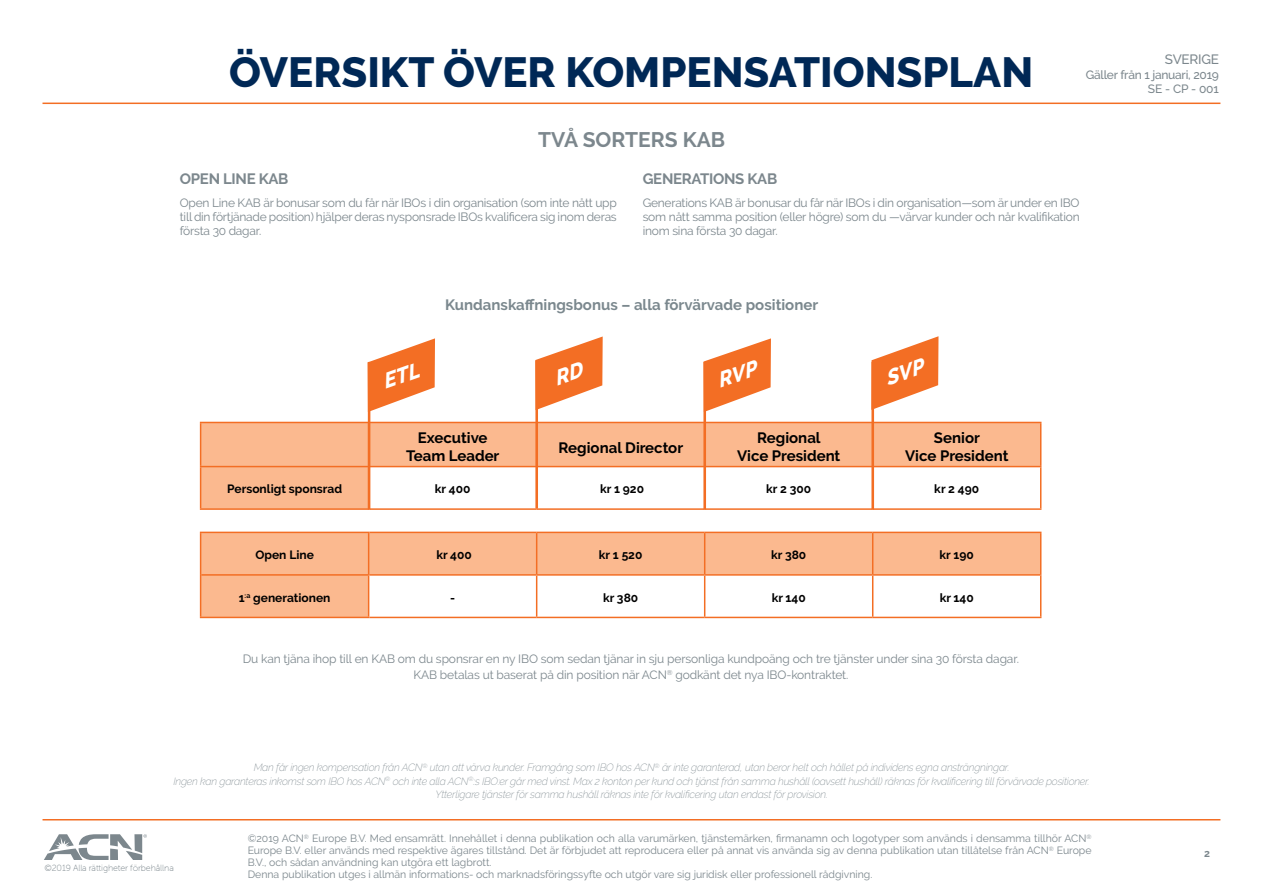
<style>
.page{position:relative;width:1263px;height:893px;background:#fff}
.page>*{position:absolute;margin:0;border:0;box-sizing:border-box;transform-origin:0 0}
.t1{font:800 42px "Raleway";color:#002856}
.t2{font:700 21px "Raleway";color:#7c878d}
.t3{font:700 15px/18px "Raleway";color:#000;text-align:center}
.t4{font:700 15px "Raleway";color:#7b888e}
.t5{font:700 15px "Raleway";letter-spacing:-.02em;color:#7c878d}
.t6{font:500 13.5px "Raleway";letter-spacing:-.02em;color:#7c878d}
.t7{font:12px/14.4px "Raleway";letter-spacing:-.01em;color:#7c878d;text-align:justify}
.t8{font:700 12px "Raleway";color:#000}
.t9{font:500 12px/14.2px "Raleway";letter-spacing:-.02em;color:#7c878d;text-align:right}
.t10{font:10.5px/12px "Raleway";color:#7c878d}
.t11{font:italic 200 10.5px/13.5px "Raleway";letter-spacing:-.02em;color:#7c878d;text-align:center}
.t12{font:700 10.5px "Raleway";color:#7c878d}
.t13{font:9px "Museo Sans Rounded 100";letter-spacing:-.01em;color:#7c878d}
</style>
<div class="page">
<hr style="left:43px;top:103px;width:1177px;height:1px;background:#f36e24">
<hr style="left:43px;top:819px;width:1177px;height:1px;background:#f36e24">
<svg style="left:44px;top:834px;width:103px;height:25px"></svg>
<div style="left:201px;top:423px;width:839px;height:85px;background:#fbb98f"></div>
<svg style="left:370px;top:467px;width:670px;height:41px"></svg>
<svg style="left:201px;top:531px;width:840px;height:86px;fill:#fbb98f"></svg>
<hr style="left:200px;top:467px;width:1px;height:41px;background:#f36e24">
<hr style="left:1040px;top:467px;width:1px;height:41px;background:#f36e24">
<hr style="left:200px;top:533px;width:1px;height:42px;background:#f36e24">
<hr style="left:536px;top:533px;width:1px;height:41px;background:#f36e24">
<hr style="left:704px;top:533px;width:1px;height:41px;background:#f36e24">
<hr style="left:872px;top:533px;width:1px;height:41px;background:#f36e24">
<hr style="left:1040px;top:533px;width:1px;height:41px;background:#f36e24">
<hr style="left:200px;top:575px;width:1px;height:42px;background:#f36e24">
<hr style="left:369px;top:574px;width:168px;height:2px;background:#f36e24">
<hr style="left:537px;top:574px;width:168px;height:2px;background:#f36e24">
<hr style="left:536px;top:576px;width:1px;height:41px;background:#f36e24">
<hr style="left:705px;top:574px;width:168px;height:2px;background:#f36e24">
<hr style="left:704px;top:576px;width:1px;height:41px;background:#f36e24">
<hr style="left:873px;top:574px;width:168px;height:2px;background:#f36e24">
<hr style="left:872px;top:576px;width:1px;height:41px;background:#f36e24">
<hr style="left:1040px;top:576px;width:1px;height:41px;background:#f36e24">
<hr style="left:369px;top:617px;width:168px;height:1px;background:#f36e24">
<hr style="left:537px;top:617px;width:168px;height:1px;background:#f36e24">
<hr style="left:705px;top:617px;width:168px;height:1px;background:#f36e24">
<hr style="left:873px;top:617px;width:168px;height:1px;background:#f36e24">
<hr style="left:368px;top:533px;width:1px;height:41px;background:#f36e24">
<hr style="left:201px;top:574px;width:168px;height:2px;background:#f36e24">
<hr style="left:368px;top:576px;width:1px;height:41px;background:#f36e24">
<hr style="left:200px;top:617px;width:169px;height:1px;background:#f36e24">
<hr style="left:200px;top:508px;width:169px;height:2px;background:#f36e24">
<hr style="left:200px;top:532px;width:169px;height:1px;background:#f36e24">
<hr style="left:369px;top:508px;width:168px;height:2px;background:#f36e24">
<hr style="left:537px;top:508px;width:168px;height:2px;background:#f36e24">
<hr style="left:705px;top:508px;width:168px;height:2px;background:#f36e24">
<hr style="left:873px;top:508px;width:168px;height:2px;background:#f36e24">
<hr style="left:369px;top:532px;width:168px;height:1px;background:#f36e24">
<hr style="left:537px;top:532px;width:168px;height:1px;background:#f36e24">
<hr style="left:705px;top:532px;width:168px;height:1px;background:#f36e24">
<hr style="left:873px;top:532px;width:168px;height:1px;background:#f36e24">
<hr style="left:873px;top:422px;width:168px;height:1px;background:#f36e24">
<hr style="left:1040px;top:423px;width:1px;height:43px;background:#f36e24">
<hr style="left:873px;top:466px;width:168px;height:1px;background:#f36e24">
<hr style="left:200px;top:422px;width:169px;height:1px;background:#f36e24">
<hr style="left:200px;top:423px;width:1px;height:43px;background:#f36e24">
<hr style="left:200px;top:466px;width:169px;height:1px;background:#f36e24">
<hr style="left:369px;top:422px;width:168px;height:1px;background:#f36e24">
<hr style="left:537px;top:422px;width:168px;height:1px;background:#f36e24">
<hr style="left:705px;top:422px;width:168px;height:1px;background:#f36e24">
<hr style="left:369px;top:466px;width:168px;height:1px;background:#f36e24">
<hr style="left:537px;top:466px;width:168px;height:1px;background:#f36e24">
<hr style="left:705px;top:466px;width:168px;height:1px;background:#f36e24">
<hr style="left:368px;top:362px;width:2px;height:147px;background:#f36e24">
<hr style="left:535px;top:361px;width:3px;height:147px;background:#f36e24">
<hr style="left:703px;top:362px;width:3px;height:147px;background:#f36e24">
<hr style="left:871px;top:362px;width:3px;height:147px;background:#f36e24">
<svg style="left:367px;top:338px;width:68px;height:76px"></svg>
<svg style="left:535px;top:336px;width:68px;height:76px"></svg>
<svg style="left:703px;top:338px;width:68px;height:76px"></svg>
<svg style="left:871px;top:336px;width:68px;height:76px"></svg>
<h1 class="t1" style="left:229px;top:48px;width:806px">ÖVERSIKT ÖVER KOMPENSATIONSPLAN</h1>
<h2 class="t2" style="left:538px;top:127px;width:188px">TVÅ SORTERS KAB</h2>
<p class="t6" style="left:1165px;top:52px;width:55px">SVERIGE</p>
<p class="t9" style="left:1086px;top:67px;width:135px">Gäller från 1 januari, 2019<br>SE - CP - 001</p>
<p class="t5" style="left:180px;top:170px;width:110px">OPEN LINE KAB</p>
<p class="t7" style="left:180px;top:195px;width:438px">Open Line KAB är bonusar som du får när IBOs i din organisation (som inte nått upp till din förtjänade position) hjälper deras nysponsrade IBOs kvalificera sig inom deras första 30 dagar.</p>
<p class="t5" style="left:643px;top:170px;width:136px">GENERATIONS KAB</p>
<p class="t7" style="left:643px;top:195px;width:438px">Generations KAB är bonusar du får när IBOs i din organisation—som är under en IBO som nått samma position (eller högre) som du —värvar kunder och når kvalifikation inom sina första 30 dagar.</p>
<p class="t4" style="left:445px;top:296px;width:375px">Kundanskaffningsbonus – alla förvärvade positioner</p>
<p class="t3" style="left:406px;top:428px;width:95px">Executive<br>Team Leader</p>
<p class="t3" style="left:558px;top:439px;width:126px">Regional Director</p>
<p class="t3" style="left:737px;top:428px;width:105px">Regional<br>Vice President</p>
<p class="t3" style="left:905px;top:428px;width:105px">Senior<br>Vice President</p>
<p class="t8" style="left:227px;top:482px;width:116px">Personligt sponsrad</p>
<p class="t8" style="left:435px;top:482px;width:37px">kr 400</p>
<p class="t8" style="left:600px;top:482px;width:45px">kr 1 920</p>
<p class="t8" style="left:766px;top:482px;width:47px">kr 2 300</p>
<p class="t8" style="left:934px;top:482px;width:46px">kr 2 490</p>
<p class="t8" style="left:255px;top:548px;width:60px">Open Line</p>
<p class="t8" style="left:436px;top:548px;width:37px">kr 400</p>
<p class="t8" style="left:599px;top:548px;width:45px">kr 1 520</p>
<p class="t8" style="left:771px;top:548px;width:37px">kr 380</p>
<p class="t8" style="left:939px;top:548px;width:36px">kr 190</p>
<p class="t8" style="left:239px;top:591px;width:93px">1<sup>:a</sup> generationen</p>
<p class="t8" style="left:450px;top:591px;width:7px">-</p>
<p class="t8" style="left:603px;top:591px;width:37px">kr 380</p>
<p class="t8" style="left:772px;top:591px;width:36px">kr 140</p>
<p class="t8" style="left:940px;top:591px;width:36px">kr 140</p>
<p class="t7" style="left:243px;top:650px;width:778px;line-height:16.5px;text-align:center">Du kan tjäna ihop till en KAB om du sponsrar en ny IBO som sedan tjänar in sju personliga kundpoäng och tre tjänster under sina 30 första dagar.<br>KAB betalas ut baserat på din position när ACN<sup>®</sup> godkänt det nya IBO-kontraktet.</p>
<p class="t11" style="left:173px;top:761px;width:918px">Man får ingen kompensation från ACN<sup>®</sup> utan att värva kunder. Framgång som IBO hos ACN<sup>®</sup> är inte garanterad, utan beror helt och hållet på individens egna ansträngningar.<br>Ingen kan garanteras inkomst som IBO hos ACN<sup>®</sup> och inte alla ACN<sup>®</sup>:s IBO:er går med vinst. Max 2 konton per kund och tjänst från samma hushåll (oavsett hushåll) räknas för kvalificering till förvärvade positioner.<br>Ytterligare tjänster för samma hushåll räknas inte för kvalificering utan endast för provision.</p>
<p class="t10" style="left:248px;top:833px;width:845px">©2019 ACN<sup>®</sup> Europe B.V. Med ensamrätt. Innehållet i denna publikation och alla varumärken, tjänstemärken, firmanamn och logotyper som används i densamma tillhör ACN<sup>® </sup>Europe B.V. eller används med respektive ägares tillstånd. Det är förbjudet att reproducera eller på annat vis använda sig av denna publikation utan tillåtelse från ACN<sup>®</sup> Europe B.V., och sådan användning kan utgöra ett lagbrott.<br>Denna publikation utges i allmän informations- och marknadsföringssyfte och utgör vare sig juridisk eller professionell rådgivning.</p>
<p class="t13" style="left:44px;top:863px;width:131px">©2019 Alla rättigheter förbehållna</p>
<p class="t12" style="left:1204px;top:848px;width:7px">2</p>
</div>
